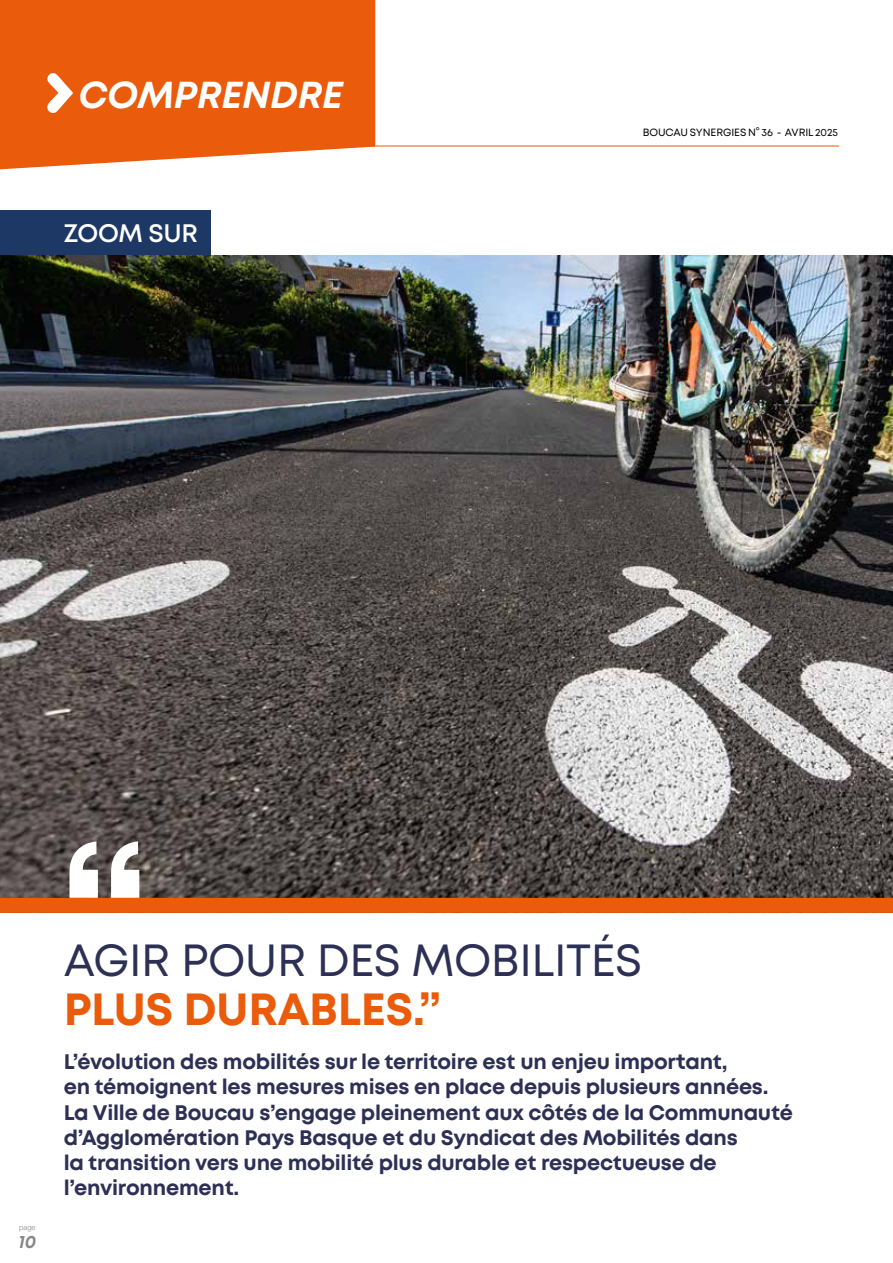
<style>
.page{position:relative;width:893px;height:1263px;background:#fff}
.page>*{position:absolute;margin:0;border:0;box-sizing:border-box;transform-origin:0 0}
.t1{font:45px "Mont";letter-spacing:-.01em;color:#2d3055}
.t2{font:700 45px "Mont";letter-spacing:-.01em;color:#ea5b0b}
.t3{font:italic 700 37.5px "Mont";letter-spacing:-.005em;color:#fff}
.t4{font:600 25.35px "Mont";letter-spacing:-.01em;color:#fff}
.t5{font:700 21px/25.2px "Mont";letter-spacing:-.01em;color:#2d3055}
.t6{font:italic 700 18px "Mont";color:#878787}
.t7{font:10.5px "Mont";letter-spacing:-.005em;color:#000}
.t8{font:300 7.5px "Helvetica Neue";color:#878787}
</style>
<div class="page">
<svg style="left:0;top:0;width:375px;height:169px;background:#eb661b"></svg>
<svg style="left:47px;top:73px;width:26px;height:40px"></svg>
<hr style="left:101px;top:146px;width:738px;height:1px;background:#ea5b0b">
<div style="left:0;top:210px;width:211px;height:45px;background:#1d3865"></div>
<img style="left:0;top:255px;width:893px;height:643px">
<svg style="left:69px;top:841px;width:70px;height:57px"></svg>
<div style="left:0;top:898px;width:893px;height:15px;background:#ea5b0b"></div>
<h2 class="t3" style="left:78px;top:70px;width:266px">COMPRENDRE</h2>
<p class="t4" style="left:64px;top:217px;width:136px">ZOOM SUR</p>
<p class="t7" style="left:643px;top:126px;width:197px">BOUCAU SYNERGIES N° 36 - AVRIL 2025</p>
<p class="t8" style="left:19px;top:1222px;width:18px">page</p>
<p class="t6" style="left:19px;top:1230px;width:19px">10</p>
<h1 class="t1" style="left:64px;top:931px;width:580px">AGIR POUR DES MOBILITÉS</h1>
<h1 class="t2" style="left:64px;top:980px;width:379px">PLUS DURABLES.”</h1>
<p class="t5" style="left:64px;top:1049px;width:731px">L’évolution des mobilités sur le territoire est un enjeu important,<br>en témoignent les mesures mises en place depuis plusieurs années.<br>La Ville de Boucau s’engage pleinement aux côtés de la Communauté d’Agglomération Pays Basque et du Syndicat des Mobilités dans<br>la transition vers une mobilité plus durable et respectueuse de l’environnement.</p>
</div>
